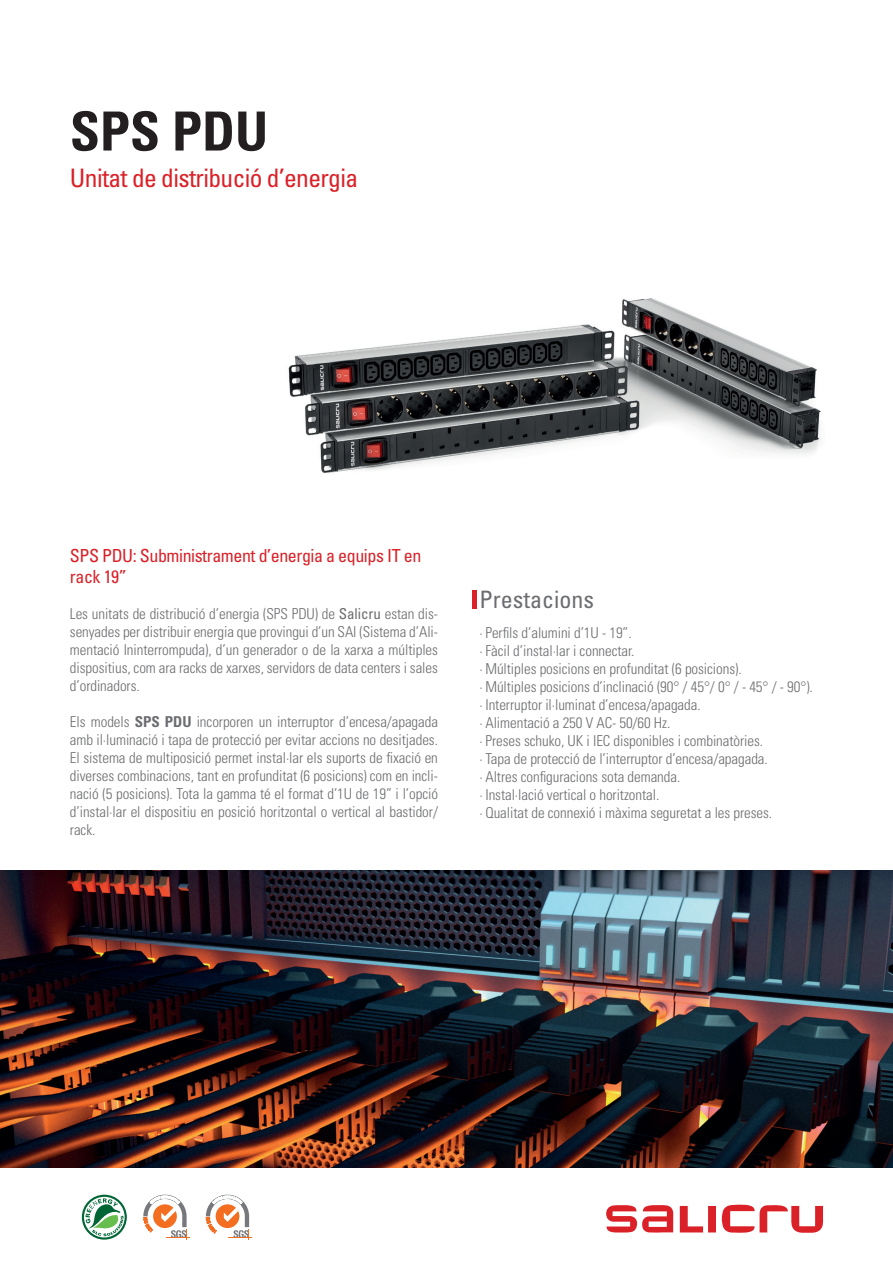
<style>
.page{position:relative;width:893px;height:1263px;background:#fff}
.page>*{position:absolute;margin:0;border:0;box-sizing:border-box;transform-origin:0 0}
.t1{font:700 condensed 54px "Univers LT Std";color:#231f20}
.t2{font:condensed 25.5px "Univers LT Std";letter-spacing:-.025em;color:#da2128}
.t3{font:condensed 24px "Univers LT Std";color:#6c6d70}
.t4{font:condensed 18px/21px "Univers LT Std";letter-spacing:-.025em;color:#da2128}
.t5{font:300 condensed 15px/18px "Univers LT Std";letter-spacing:-.005em;color:#6c6d70;text-align:justify}
.s1{font-weight:400}
.s2{font-weight:700}
</style>
<div class="page">
<svg style="left:606px;top:1204px;width:217px;height:29px"></svg>
<img style="left:0;top:871px;width:893px;height:297px">
<img style="left:288px;top:298px;width:533px;height:175px">
<svg style="left:82px;top:1195px;width:45px;height:44px"></svg>
<svg style="left:143px;top:1195px;width:46px;height:44px"></svg>
<svg style="left:206px;top:1195px;width:46px;height:44px"></svg>
<hr style="left:472px;top:590px;width:4px;height:18px;background:#da2128">
<h1 class="t1" style="left:70px;top:98px;width:200px">SPS PDU</h1>
<h2 class="t2" style="left:70px;top:162px;width:290px">Unitat de distribució d’energia</h2>
<p class="t4" style="left:70px;top:544px;width:353px">SPS PDU: Subministrament d’energia a equips IT en rack 19”</p>
<p class="t5" style="left:70px;top:604px;width:370px">Les unitats de distribució d’energia (SPS PDU) de <span class="s1">Salicru</span> estan dis&shy;senyades per distribuir energia que provingui d’un SAI (Sistema d’Ali&shy;mentació Ininterrompuda), d’un generador o de la xarxa a múltiples dispositius, com ara racks de xarxes, servidors de data centers i sales d’ordinadors.</p>
<p class="t5" style="left:70px;top:712px;width:370px">Els models <span class="s2">SPS PDU</span> incorporen un interruptor d’encesa/apagada amb il·luminació i tapa de protecció per evitar accions no desitjades.<br>El sistema de multiposició permet instal·lar els suports de fixació en diverses combinacions, tant en profunditat (6 posicions) com en incli&shy;nació (5 posicions). Tota la gamma té el format d’1U de 19” i l’opció d’instal·lar el dispositiu en posició horitzontal o vertical al bastidor/ rack.</p>
<h3 class="t3" style="left:479px;top:585px;width:116px">Prestacions</h3>
<p class="t5" style="left:479px;top:623px;width:335px;text-align:left">∙ Perfils d’alumini d’1U - 19”.<br>∙ Fàcil d’instal·lar i connectar.<br>∙ Múltiples posicions en profunditat (6 posicions).<br>∙ Múltiples posicions d’inclinació (90° / 45°/ 0° / - 45° / - 90°). ∙ Interruptor il·luminat d’encesa/apagada.<br>∙ Alimentació a 250 V AC- 50/60 Hz.<br>∙ Preses schuko, UK i IEC disponibles i combinatòries.<br>∙ Tapa de protecció de l’interruptor d’encesa/apagada.<br>∙ Altres configuracions sota demanda.<br>∙ Instal·lació vertical o horitzontal.<br>∙ Qualitat de connexió i màxima seguretat a les preses.</p>
</div>
